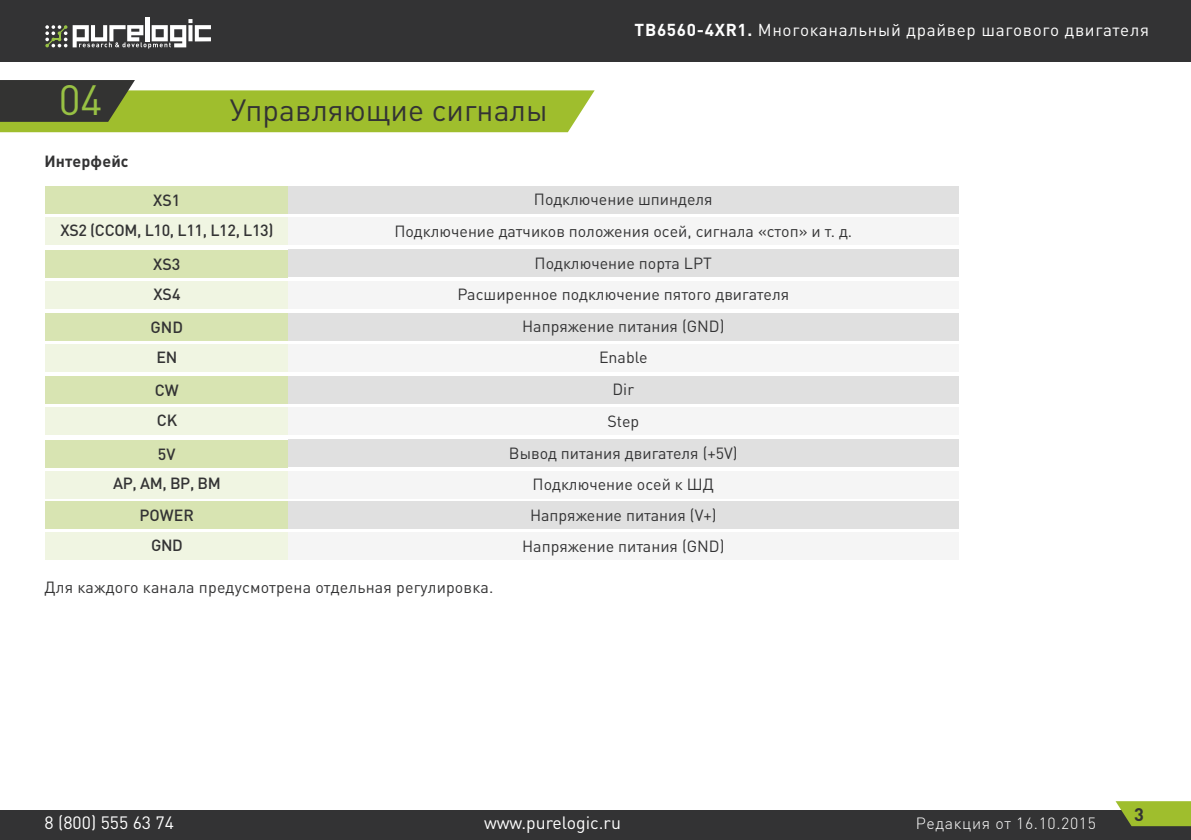
<style>
.page{position:relative;width:1191px;height:840px;background:#fff}
.page>*{position:absolute;margin:0;border:0;box-sizing:border-box;transform-origin:0 0}
.t1{font:41.8px "DIN Pro";color:#98c144}
.t2{font:30.2px "DIN Pro";color:#333334}
.t3{font:700 18px "DIN Pro";color:#333334}
.t4{font:17.6px "DIN Pro";color:#fff}
.t5{font:17px "DIN Pro";letter-spacing:.04em;color:#fff}
.t6{font:16px/31.8px "DIN Pro";color:#333334;text-align:center}
.t7{font:500 16px "DIN Pro";letter-spacing:-.02em;color:#333334}
.t8{font:300 16px "DIN Pro";letter-spacing:.04em;color:#fff}
.t9{font:700 16px "DIN Pro";letter-spacing:.01em;color:#333334}
.s1{font-weight:700}
</style>
<div class="page">
<div style="left:0;top:0;width:1191px;height:61px;background:#333334"></div>
<hr style="left:145px;top:17px;width:4px;height:24px;background:#fff">
<svg style="left:45px;top:25px;width:22px;height:22px"></svg>
<svg style="left:73px;top:19px;width:138px;height:30px"></svg>
<div style="left:0;top:810px;width:1191px;height:29px;background:#333334"></div>
<svg style="left:1115px;top:801px;width:76px;height:24px;background:#97b232"></svg>
<svg style="left:0;top:80px;width:594px;height:52px"></svg>
<div style="left:45px;top:217px;width:243px;height:28px;background:#f0f5e2"></div>
<div style="left:45px;top:344px;width:243px;height:27px;background:#f0f5e2"></div>
<div style="left:45px;top:470px;width:243px;height:28px;background:#f0f5e2"></div>
<div style="left:45px;top:532px;width:243px;height:28px;background:#f0f5e2"></div>
<div style="left:45px;top:281px;width:243px;height:27px;background:#f0f5e2"></div>
<div style="left:45px;top:407px;width:243px;height:27px;background:#f0f5e2"></div>
<div style="left:45px;top:186px;width:243px;height:28px;background:#d8e4b2"></div>
<div style="left:45px;top:250px;width:243px;height:27px;background:#d8e4b2"></div>
<div style="left:45px;top:376px;width:243px;height:27px;background:#d8e4b2"></div>
<div style="left:45px;top:313px;width:243px;height:27px;background:#d8e4b2"></div>
<div style="left:45px;top:439px;width:243px;height:28px;background:#d8e4b2"></div>
<div style="left:45px;top:501px;width:243px;height:28px;background:#d8e4b2"></div>
<div style="left:288px;top:186px;width:670px;height:27px;background:#e0e0e0"></div>
<div style="left:288px;top:249px;width:670px;height:28px;background:#e0e0e0"></div>
<div style="left:288px;top:376px;width:670px;height:27px;background:#e0e0e0"></div>
<div style="left:288px;top:313px;width:670px;height:27px;background:#e0e0e0"></div>
<div style="left:288px;top:439px;width:670px;height:28px;background:#e0e0e0"></div>
<div style="left:288px;top:501px;width:670px;height:27px;background:#e0e0e0"></div>
<div style="left:288px;top:217px;width:670px;height:28px;background:#f5f5f5"></div>
<div style="left:288px;top:344px;width:670px;height:27px;background:#f5f5f5"></div>
<div style="left:288px;top:470px;width:670px;height:28px;background:#f5f5f5"></div>
<div style="left:288px;top:532px;width:670px;height:28px;background:#f5f5f5"></div>
<div style="left:288px;top:281px;width:670px;height:27px;background:#f5f5f5"></div>
<div style="left:288px;top:407px;width:670px;height:27px;background:#f5f5f5"></div>
<h1 class="t1" style="left:59px;top:71px;width:45px">04</h1>
<p class="t9" style="left:44px;top:150px;width:86px">Интерфейс</p>
<h2 class="t2" style="left:230px;top:89px;width:319px">Управляющие сигналы</h2>
<p class="t5" style="left:634px;top:18px;width:516px"><span class="s1">TB6560-4XR1.</span> Многоканальный драйвер шагового двигателя</p>
<p class="t7" style="left:153px;top:189px;width:29px">XS1</p>
<p class="t7" style="left:60px;top:219px;width:215px">XS2 (CCOM, L10, L11, L12, L13)</p>
<p class="t7" style="left:153px;top:253px;width:29px">XS3</p>
<p class="t6" style="left:394px;top:183px;width:459px">Подключение шпинделя<br>Подключение датчиков положения осей, сигнала «стоп» и т. д.<br>Подключение порта LPT</p>
<p class="t7" style="left:153px;top:283px;width:29px">XS4</p>
<p class="t6" style="left:457px;top:277px;width:333px">Расширенное подключение пятого двигателя</p>
<p class="t7" style="left:150px;top:316px;width:34px">GND</p>
<p class="t6" style="left:522px;top:310px;width:204px">Напряжение питания (GND)</p>
<p class="t7" style="left:156px;top:346px;width:22px">EN</p>
<p class="t6" style="left:599px;top:341px;width:50px">Enable</p>
<p class="t7" style="left:155px;top:379px;width:25px">CW</p>
<p class="t6" style="left:612px;top:372px;width:23px">Dir</p>
<p class="t7" style="left:157px;top:409px;width:22px">CK</p>
<p class="t6" style="left:607px;top:404px;width:33px">Step</p>
<p class="t7" style="left:158px;top:442px;width:19px">5V</p>
<p class="t6" style="left:509px;top:436px;width:230px">Вывод питания двигателя (+5V)</p>
<p class="t7" style="left:113px;top:472px;width:109px">AP, AM, BP, BM</p>
<p class="t6" style="left:532px;top:467px;width:183px">Подключение осей к ШД</p>
<p class="t7" style="left:140px;top:504px;width:56px">POWER</p>
<p class="t6" style="left:530px;top:498px;width:188px">Напряжение питания (V+)</p>
<p class="t7" style="left:151px;top:534px;width:33px">GND</p>
<p class="t6" style="left:522px;top:529px;width:204px">Напряжение питания (GND)</p>
<p class="t6" style="left:44px;top:570px;width:450px">Для каждого канала предусмотрена отдельная регулировка.</p>
<p class="t4" style="left:45px;top:810px;width:131px">8 (800) 555 63 74</p>
<p class="t4" style="left:484px;top:810px;width:138px">www.purelogic.ru</p>
<p class="t8" style="left:916px;top:813px;width:182px">Редакция от 16.10.2015</p>
<p class="t3" style="left:1134px;top:801px;width:11px">3</p>
</div>
